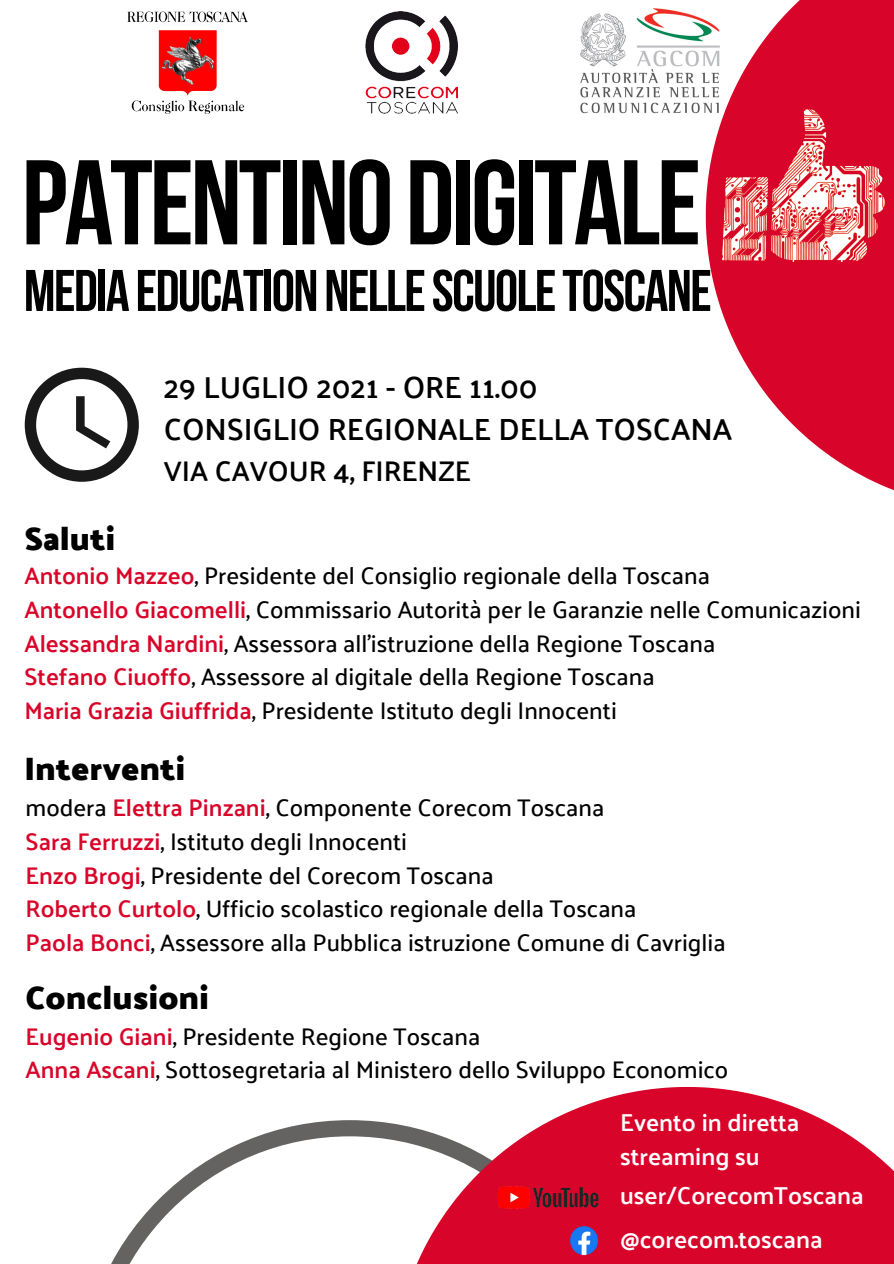
<style>
.page{position:relative;width:894px;height:1264px;background:#fff}
.page>*{position:absolute;margin:0;border:0;box-sizing:border-box;transform-origin:0 0}
.t1{font:700 120.15px "Bebas Neue";letter-spacing:-.025em;color:#000}
.t2{font:700 58.5px "Bebas Neue";letter-spacing:-.025em;color:#000}
.t3{font:700 33px "Palanquin Dark";color:#000}
.t4{font:600 30.6px "Palanquin";color:#000}
.t5{font:600 28.35px "Palanquin";color:#000}
.t6{font:600 24.45px "Palanquin";color:#fff}
.t7{font:500 24px "Palanquin";color:#000}
.s1{font-weight:600;color:#d90429}
</style>
<div class="page">
<svg style="left:111px;top:1120px;width:281px;height:143px"></svg>
<svg style="left:705px;top:0;width:188px;height:490px;fill:#d90429"></svg>
<svg style="left:392px;top:1086px;width:501px;height:177px;fill:#d90429"></svg>
<svg style="left:25px;top:368px;width:114px;height:114px"></svg>
<img style="left:720px;top:107px;width:168px;height:154px">
<img style="left:365px;top:11px;width:93px;height:103px">
<img style="left:128px;top:11px;width:119px;height:103px">
<img style="left:580px;top:9px;width:140px;height:104px">
<img style="left:569px;top:1225px;width:29px;height:29px">
<img style="left:498px;top:1169px;width:100px;height:56px">
<p class="t1" style="left:22px;top:154px;width:680px">PATENTINODIGITALE</p>
<p class="t2" style="left:24px;top:267px;width:689px">MEDIAEDUCATIONNELLESCUOLETOSCANE</p>
<p class="t4" style="left:164px;top:369px;width:375px">29 LUGLIO 2021 - ORE 11.00</p>
<p class="t4" style="left:164px;top:412px;width:569px">CONSIGLIO REGIONALE DELLA TOSCANA</p>
<p class="t5" style="left:164px;top:454px;width:308px">VIA CAVOUR 4, FIRENZE</p>
<p class="t3" style="left:24px;top:519px;width:93px">Saluti</p>
<p class="t7" style="left:24px;top:561px;width:686px"><span class="s1">Antonio Mazzeo</span>, Presidente del Consiglio regionale della Toscana</p>
<p class="t7" style="left:24px;top:595px;width:837px"><span class="s1">Antonello Giacomelli</span>, Commissario Autorità per le Garanzie nelle Comunicazioni</p>
<p class="t7" style="left:24px;top:629px;width:692px"><span class="s1">Alessandra Nardini</span>, Assessora all’istruzione della Regione Toscana</p>
<p class="t7" style="left:24px;top:663px;width:631px"><span class="s1">Stefano Ciuoffo</span>, Assessore al digitale della Regione Toscana</p>
<p class="t7" style="left:24px;top:696px;width:593px"><span class="s1">Maria Grazia Giuffrida</span>, Presidente Istituto degli Innocenti</p>
<p class="t3" style="left:24px;top:749px;width:162px">Interventi</p>
<p class="t7" style="left:26px;top:793px;width:580px">modera <span class="s1">Elettra Pinzani</span>, Componente Corecom Toscana</p>
<p class="t7" style="left:26px;top:827px;width:383px"><span class="s1">Sara Ferruzzi</span>, Istituto degli Innocenti</p>
<p class="t7" style="left:26px;top:861px;width:469px"><span class="s1">Enzo Brogi</span>, Presidente del Corecom Toscana</p>
<p class="t7" style="left:26px;top:895px;width:612px"><span class="s1">Roberto Curtolo</span>, Ufficio scolastico regionale della Toscana</p>
<p class="t7" style="left:26px;top:928px;width:701px"><span class="s1">Paola Bonci</span>, Assessore alla Pubblica istruzione Comune di Cavriglia</p>
<p class="t3" style="left:26px;top:978px;width:185px">Conclusioni</p>
<p class="t7" style="left:26px;top:1022px;width:456px"><span class="s1">Eugenio Giani</span>, Presidente Regione Toscana</p>
<p class="t7" style="left:26px;top:1056px;width:704px"><span class="s1">Anna Ascani</span>, Sottosegretaria al Ministero dello Sviluppo Economico</p>
<p class="t6" style="left:620px;top:1108px;width:181px">Evento in diretta</p>
<p class="t6" style="left:620px;top:1142px;width:141px">streaming su</p>
<p class="t6" style="left:620px;top:1180px;width:245px">user/CorecomToscana</p>
<p class="t6" style="left:620px;top:1224px;width:204px">@corecom.toscana</p>
</div>
